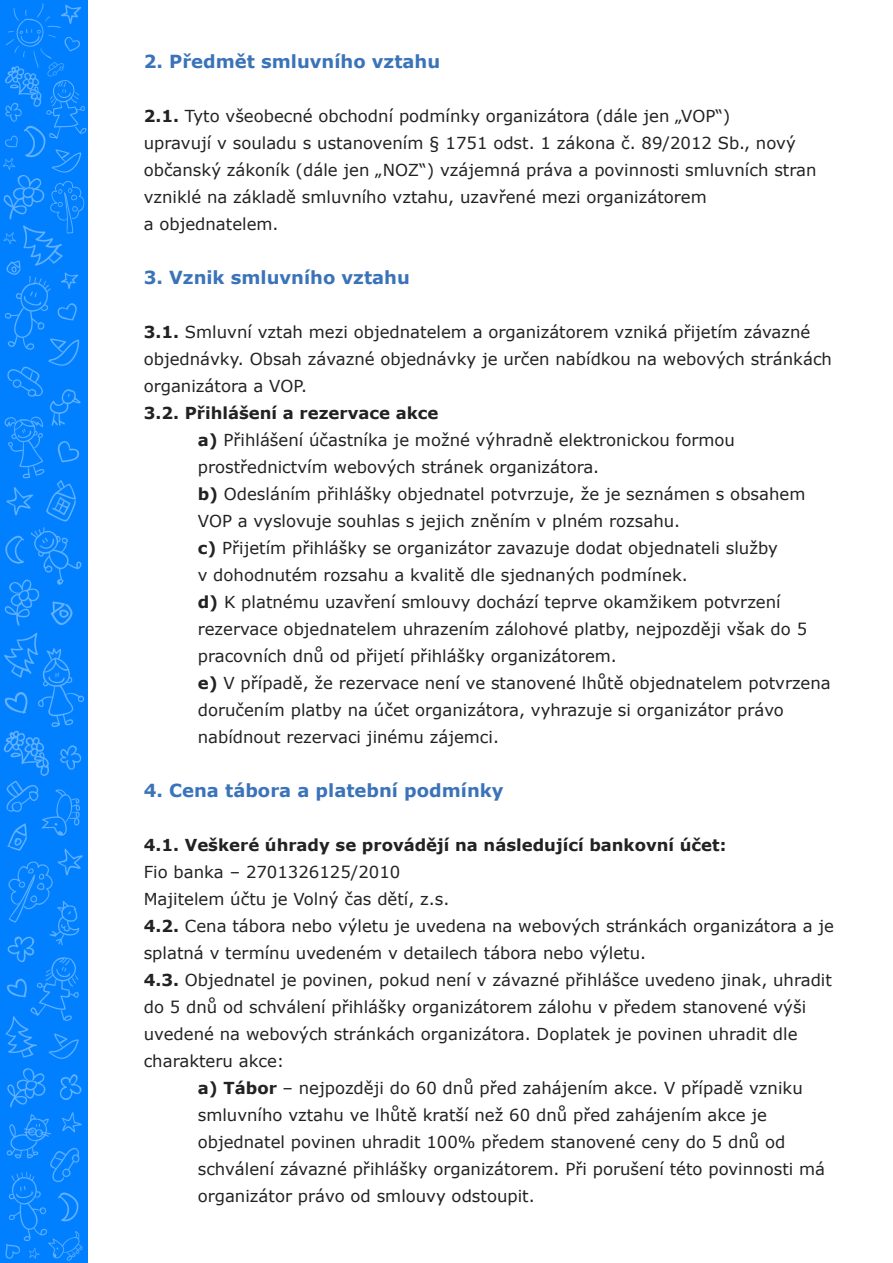
<style>
.page{position:relative;width:893px;height:1263px;background:#fff}
.page>*{position:absolute;margin:0;border:0;box-sizing:border-box;transform-origin:0 0}
.t1{font:700 18px "Verdana";color:#3b73b9}
.t2{font:16.5px/27px "Verdana";color:#222}
.t3{font:700 16.5px "Verdana";color:#222}
.s1{font-weight:700}
</style>
<div class="page">
<img style="left:1px;top:0;width:87px;height:1263px">
<svg style="left:46px;top:80px;width:41px;height:59px;background:#0d86ff"></svg>
<svg style="left:49px;top:149px;width:37px;height:85px;background:#0b85ff"></svg>
<p class="t1" style="left:144px;top:48px;width:298px">2. Předmět smluvního vztahu</p>
<p class="t2" style="left:144px;top:102px;width:588px"><span class="s1">2.1.</span> Tyto všeobecné obchodní podmínky organizátora (dále jen „VOP“)</p>
<p class="t2" style="left:144px;top:129px;width:674px">upravují v souladu s ustanovením § 1751 odst. 1 zákona č. 89/2012 Sb., nový občanský zákoník (dále jen „NOZ“) vzájemná práva a povinnosti smluvních stran vzniklé na základě smluvního vztahu, uzavřené mezi organizátorem</p>
<p class="t2" style="left:144px;top:210px;width:136px">a objednatelem.</p>
<p class="t1" style="left:144px;top:264px;width:268px">3. Vznik smluvního vztahu</p>
<p class="t2" style="left:144px;top:318px;width:690px"><span class="s1">3.1.</span> Smluvní vztah mezi objednatelem a organizátorem vzniká přijetím závazné objednávky. Obsah závazné objednávky je určen nabídkou na webových stránkách organizátora a VOP.</p>
<p class="t3" style="left:144px;top:401px;width:296px">3.2. Přihlášení a rezervace akce</p>
<p class="t2" style="left:198px;top:426px;width:539px"><span class="s1">a)</span> Přihlášení účastníka je možné výhradně elektronickou formou</p>
<p class="t2" style="left:198px;top:453px;width:403px">prostřednictvím webových stránek organizátora.</p>
<p class="t2" style="left:198px;top:480px;width:609px"><span class="s1">b)</span> Odesláním přihlášky objednatel potvrzuje, že je seznámen s obsahem<br>VOP a vyslovuje souhlas s jejich zněním v plném rozsahu.</p>
<p class="t2" style="left:198px;top:534px;width:582px"><span class="s1">c)</span> Přijetím přihlášky se organizátor zavazuje dodat objednateli služby</p>
<p class="t2" style="left:198px;top:561px;width:492px">v dohodnutém rozsahu a kvalitě dle sjednaných podmínek.</p>
<p class="t2" style="left:198px;top:588px;width:584px"><span class="s1">d)</span> K platnému uzavření smlouvy dochází teprve okamžikem potvrzení</p>
<p class="t2" style="left:198px;top:615px;width:611px">rezervace objednatelem uhrazením zálohové platby, nejpozději však do 5 pracovních dnů od přijetí přihlášky organizátorem.</p>
<p class="t2" style="left:198px;top:669px;width:634px"><span class="s1">e)</span> V případě, že rezervace není ve stanovené lhůtě objednatelem potvrzena</p>
<p class="t2" style="left:198px;top:696px;width:588px">doručením platby na účet organizátora, vyhrazuje si organizátor právo</p>
<p class="t2" style="left:198px;top:723px;width:303px">nabídnout rezervaci jinému zájemci.</p>
<p class="t1" style="left:144px;top:777px;width:361px">4. Cena tábora a platební podmínky</p>
<p class="t3" style="left:144px;top:833px;width:584px">4.1. Veškeré úhrady se provádějí na následující bankovní účet:</p>
<p class="t2" style="left:144px;top:858px;width:258px">Fio banka – 2701326125/2010</p>
<p class="t2" style="left:144px;top:885px;width:307px">Majitelem účtu je Volný čas dětí, z.s.</p>
<p class="t2" style="left:144px;top:912px;width:692px"><span class="s1">4.2.</span> Cena tábora nebo výletu je uvedena na webových stránkách organizátora a je splatná v termínu uvedeném v detailech tábora nebo výletu.</p>
<p class="t2" style="left:144px;top:966px;width:690px"><span class="s1">4.3.</span> Objednatel je povinen, pokud není v závazné přihlášce uvedeno jinak, uhradit do 5 dnů od schválení přihlášky organizátorem zálohu v předem stanovené výši uvedené na webových stránkách organizátora. Doplatek je povinen uhradit dle charakteru akce:</p>
<p class="t2" style="left:198px;top:1074px;width:607px"><span class="s1">a) Tábor</span> – nejpozději do 60 dnů před zahájením akce. V případě vzniku smluvního vztahu ve lhůtě kratší než 60 dnů před zahájením akce je</p>
<p class="t2" style="left:198px;top:1128px;width:629px">objednatel povinen uhradit 100% předem stanovené ceny do 5 dnů od schválení závazné přihlášky organizátorem. Při porušení této povinnosti má</p>
<p class="t2" style="left:198px;top:1182px;width:339px">organizátor právo od smlouvy odstoupit.</p>
</div>
